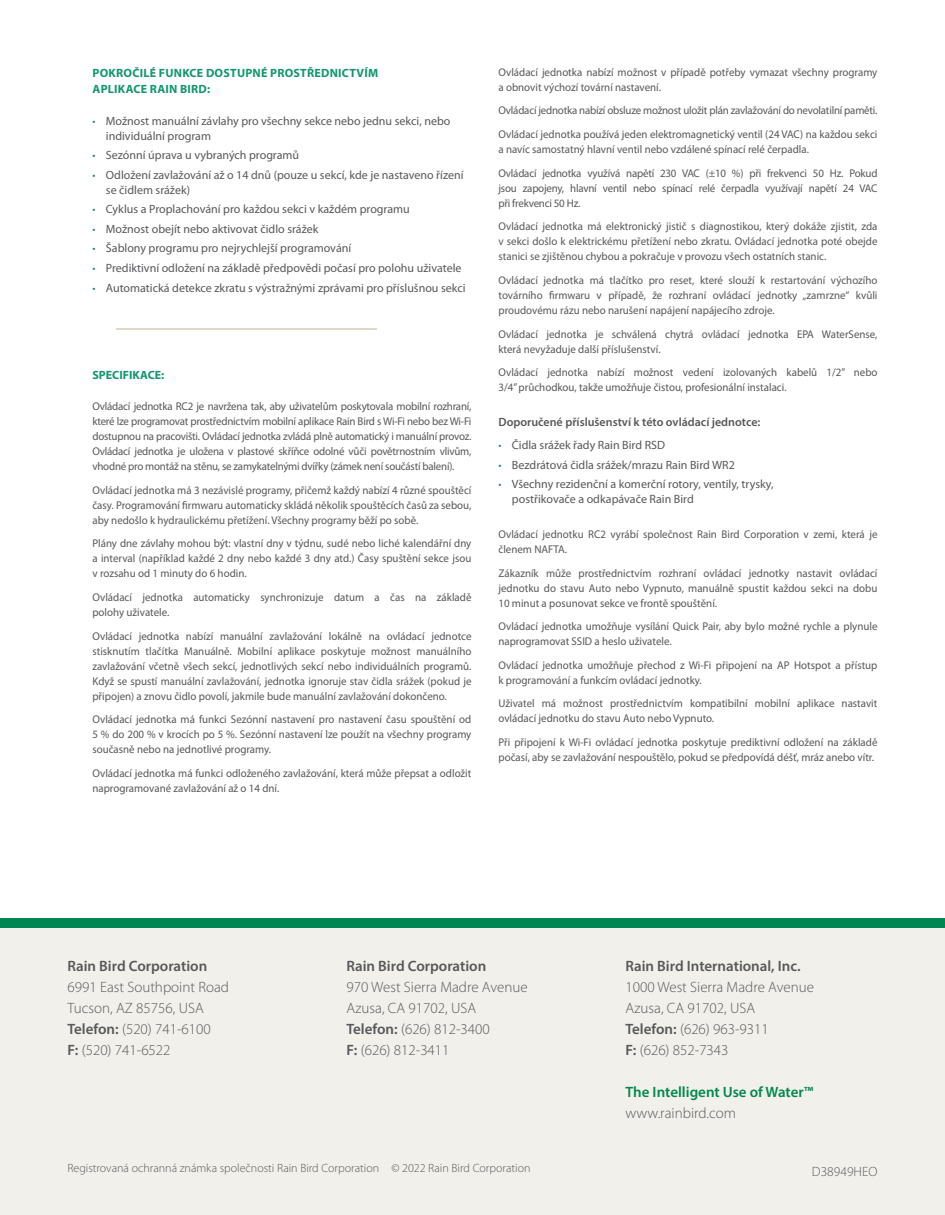
<style>
.page{position:relative;width:945px;height:1215px;background:#fff}
.page>*{position:absolute;margin:0;border:0;box-sizing:border-box;transform-origin:0 0}
.t1{font:300 15px/21px "Myriad Pro";color:#57585a}
.t2{font:600 15px "Myriad Pro";color:#57585a}
.t3{font:600 15px "Myriad Pro";color:#008751}
.t4{font:300 13.5px "Myriad Pro";color:#57585a}
.t5{font:12px/15px "Myriad Pro";color:#57585a}
.t6{font:300 12px "Myriad Pro";color:#57585a}
.t7{font:700 12px/16.5px "Myriad Pro";letter-spacing:.02em;color:#13976c}
.t8{font:600 12px "Myriad Pro";color:#57585a}
.t9{font:700 12px "Myriad Pro";color:#13976c}
.t10{font:11.25px/15px "Myriad Pro";color:#57585a}
.t11{font:11.25px/23.7px "Myriad Pro";letter-spacing:-.02em;color:#57585a}
.s1{font-weight:300;color:#008751}
.s2{font-weight:600}
</style>
<div class="page">
<div style="left:0;top:922px;width:945px;height:293px;background:#f2f0ea"></div>
<div style="left:0;top:918px;width:945px;height:9px;background:#008751"></div>
<hr style="left:116px;top:329px;width:260px;height:1px;background:#dfd8c9">
<p class="t7" style="left:93px;top:64px;width:287px">POKROČILÉ FUNKCE DOSTUPNÉ PROSTŘEDNICTVÍM<br>APLIKACE RAIN BIRD:</p>
<p class="t5" style="left:106px;top:113px;width:346px;text-indent:-13px"><span class="s1">•</span> Možnost manuální závlahy pro všechny sekce nebo jednu sekci, nebo individuální program</p>
<p class="t5" style="left:93px;top:147px;width:208px"><span class="s1">•</span> Sezónní úprava u vybraných programů</p>
<p class="t5" style="left:106px;top:167px;width:359px;text-indent:-13px"><span class="s1">•</span> Odložení zavlažování až o 14 dnů (pouze u sekcí, kde je nastaveno řízení se čidlem srážek)</p>
<p class="t5" style="left:93px;top:202px;width:319px"><span class="s1">•</span> Cyklus a Proplachování pro každou sekci v každém programu</p>
<p class="t5" style="left:93px;top:221px;width:227px"><span class="s1">•</span> Možnost obejít nebo aktivovat čidlo srážek</p>
<p class="t5" style="left:93px;top:241px;width:260px"><span class="s1">•</span> Šablony programu pro nejrychlejší programování</p>
<p class="t5" style="left:93px;top:260px;width:371px"><span class="s1">•</span> Prediktivní odložení na základě předpovědi počasí pro polohu uživatele</p>
<p class="t5" style="left:93px;top:280px;width:375px"><span class="s1">•</span> Automatická detekce zkratu s výstražnými zprávami pro příslušnou sekci</p>
<p class="t9" style="left:92px;top:367px;width:73px">SPECIFIKACE:</p>
<p class="t10" style="left:92px;top:399px;width:381px;text-align:justify">Ovládací jednotka RC2 je navržena tak, aby uživatelům poskytovala mobilní rozhraní, které lze programovat prostřednictvím mobilní aplikace Rain Bird s Wi-Fi nebo bez Wi-Fi dostupnou na pracovišti. Ovládací jednotka zvládá plně automatický i manuální provoz.<br>Ovládací jednotka je uložena v plastové skříňce odolné vůči povětrnostním vlivům, vhodné pro montáž na stěnu, se zamykatelnými dvířky (zámek není součástí balení).</p>
<p class="t10" style="left:92px;top:482px;width:381px;text-align:justify">Ovládací jednotka má 3 nezávislé programy, přičemž každý nabízí 4 různé spouštěcí časy. Programování rmwaru automaticky skládá několik spouštěcích časů za sebou, aby nedošlo k hydraulickému přetížení. Všechny programy běží po sobě.</p>
<p class="t10" style="left:92px;top:536px;width:381px;text-align:justify">Plány dne závlahy mohou být: vlastní dny v týdnu, sudé nebo liché kalendářní dny a interval (například každé 2 dny nebo každé 3 dny atd.) Časy spuštění sekce jsou v rozsahu od 1 minuty do 6 hodin.</p>
<p class="t10" style="left:92px;top:590px;width:381px">Ovládací jednotka automaticky synchronizuje datum a čas na základě polohy uživatele.</p>
<p class="t10" style="left:92px;top:628px;width:381px;text-align:justify">Ovládací jednotka nabízí manuální zavlažování lokálně na ovládací jednotce stisknutím tlačítka Manuálně. Mobilní aplikace poskytuje možnost manuálního zavlažování včetně všech sekcí, jednotlivých sekcí nebo individuálních programů.<br>Když se spustí manuální zavlažování, jednotka ignoruje stav čidla srážek (pokud je připojen) a znovu čidlo povolí, jakmile bude manuální zavlažování dokončeno.</p>
<p class="t10" style="left:92px;top:712px;width:381px;text-align:justify">Ovládací jednotka má funkci Sezónní nastavení pro nastavení času spouštění od 5 % do 200 % v krocích po 5 %. Sezónní nastavení lze použít na všechny programy současně nebo na jednotlivé programy.</p>
<p class="t10" style="left:92px;top:766px;width:381px">Ovládací jednotka má funkci odloženého zavlažování, která může přepsat a odložit naprogramované zavlažování až o 14 dní.</p>
<p class="t10" style="left:498px;top:64px;width:380px">Ovládací jednotka nabízí možnost v případě potřeby vymazat všechny programy a obnovit výchozí tovární nastavení.</p>
<p class="t11" style="left:498px;top:99px;width:381px">Ovládací jednotka nabízí obsluze možnost uložit plán zavlažování do nevolatilní paměti.<br>Ovládací jednotka používá jeden elektromagnetický ventil (24 VAC) na každou sekci</p>
<p class="t10" style="left:498px;top:137px;width:381px;line-height:23.7px">a navíc samostatný hlavní ventil nebo vzdálené spínací relé čerpadla.<br>Ovládací jednotka využívá napětí 230 VAC (±10 %) při frekvenci 50 Hz. Pokud</p>
<p class="t11" style="left:498px;top:180px;width:381px;line-height:15px">jsou zapojeny, hlavní ventil nebo spínací relé čerpadla využívají napětí 24 VAC při frekvenci 50 Hz.</p>
<p class="t10" style="left:498px;top:219px;width:381px;text-align:justify">Ovládací jednotka má elektronický jistič s diagnostikou, který dokáže zjistit, zda v sekci došlo k elektrickému přetížení nebo zkratu. Ovládací jednotka poté obejde stanici se zjištěnou chybou a pokračuje v provozu všech ostatních stanic.</p>
<p class="t10" style="left:498px;top:273px;width:381px;text-align:justify">Ovládací jednotka má tlačítko pro reset, které slouží k restartování výchozího továrního rmwaru v případě, že rozhraní ovládací jednotky „zamrzne“ kvůli proudovému rázu nebo narušení napájení napájecího zdroje.</p>
<p class="t10" style="left:498px;top:326px;width:381px">Ovládací jednotka je schválená chytrá ovládací jednotka EPA WaterSense, která nevyžaduje další příslušenství.</p>
<p class="t10" style="left:498px;top:365px;width:381px">Ovládací jednotka nabízí možnost vedení izolovaných kabelů 1/2” nebo<br>3/4” průchodkou, takže umožňuje čistou, profesionální instalaci.</p>
<p class="t8" style="left:498px;top:414px;width:263px">Doporučené příslušenství k této ovládací jednotce:</p>
<p class="t5" style="left:499px;top:437px;width:168px"><span class="s1">•</span> Čidla srážek řady Rain Bird RSD</p>
<p class="t5" style="left:499px;top:457px;width:238px"><span class="s1">•</span> Bezdrátová čidla srážek/mrazu Rain Bird WR2</p>
<p class="t5" style="left:512px;top:477px;width:263px;text-indent:-13px"><span class="s1">•</span> Všechny rezidenční a komerční rotory, ventily, trysky, postřikovače a odkapávače Rain Bird</p>
<p class="t10" style="left:498px;top:527px;width:381px">Ovládací jednotku RC2 vyrábí společnost Rain Bird Corporation v zemi, která je členem NAFTA.</p>
<p class="t10" style="left:498px;top:565px;width:381px;text-align:justify">Zákazník může prostřednictvím rozhraní ovládací jednotky nastavit ovládací jednotku do stavu Auto nebo Vypnuto, manuálně spustit každou sekci na dobu 10 minut a posunovat sekce ve frontě spouštění.</p>
<p class="t10" style="left:498px;top:619px;width:381px">Ovládací jednotka umožňuje vysílání Quick Pair, aby bylo možné rychle a plynule naprogramovat SSID a heslo uživatele.</p>
<p class="t10" style="left:498px;top:657px;width:381px">Ovládací jednotka umožňuje přechod z Wi-Fi připojení na AP Hotspot a přístup k programování a funkcím ovládací jednotky.</p>
<p class="t10" style="left:498px;top:696px;width:381px">Uživatel má možnost prostřednictvím kompatibilní mobilní aplikace nastavit ovládací jednotku do stavu Auto nebo Vypnuto.</p>
<p class="t10" style="left:498px;top:735px;width:381px">Při připojení k Wi-Fi ovládací jednotka poskytuje prediktivní odložení na základě počasí, aby se zavlažování nespouštělo, pokud se předpovídá déšť, mráz anebo vítr.</p>
<h1 class="t2" style="left:68px;top:957px;width:141px">Rain Bird Corporation</h1>
<h1 class="t1" style="left:68px;top:977px;width:163px">6991 East Southpoint Road<br>Tucson, AZ 85756, USA<br><span class="s2">Telefon:</span> (520) 741-6100<br><span class="s2">F:</span> (520) 741-6522</h1>
<h1 class="t2" style="left:346px;top:957px;width:141px">Rain Bird Corporation</h1>
<h1 class="t1" style="left:346px;top:977px;width:183px">970 West Sierra Madre Avenue<br>Azusa, CA 91702, USA<br><span class="s2">Telefon:</span> (626) 812-3400<br><span class="s2">F:</span> (626) 812-3411</h1>
<h1 class="t2" style="left:626px;top:957px;width:177px">Rain Bird International, Inc.</h1>
<h1 class="t1" style="left:626px;top:977px;width:190px">1000 West Sierra Madre Avenue<br>Azusa, CA 91702, USA<br><span class="s2">Telefon:</span> (626) 963-9311<br><span class="s2">F:</span> (626) 852-7343</h1>
<h1 class="t3" style="left:626px;top:1083px;width:189px">The Intelligent Use of Water™</h1>
<h1 class="t1" style="left:626px;top:1103px;width:112px">www.rainbird.com</h1>
<p class="t6" style="left:68px;top:1160px;width:464px">Registrovaná ochranná známka společnosti Rain Bird Corporation © 2022 Rain Bird Corporation</p>
<p class="t4" style="left:812px;top:1163px;width:67px">D38949HEO</p>
</div>
